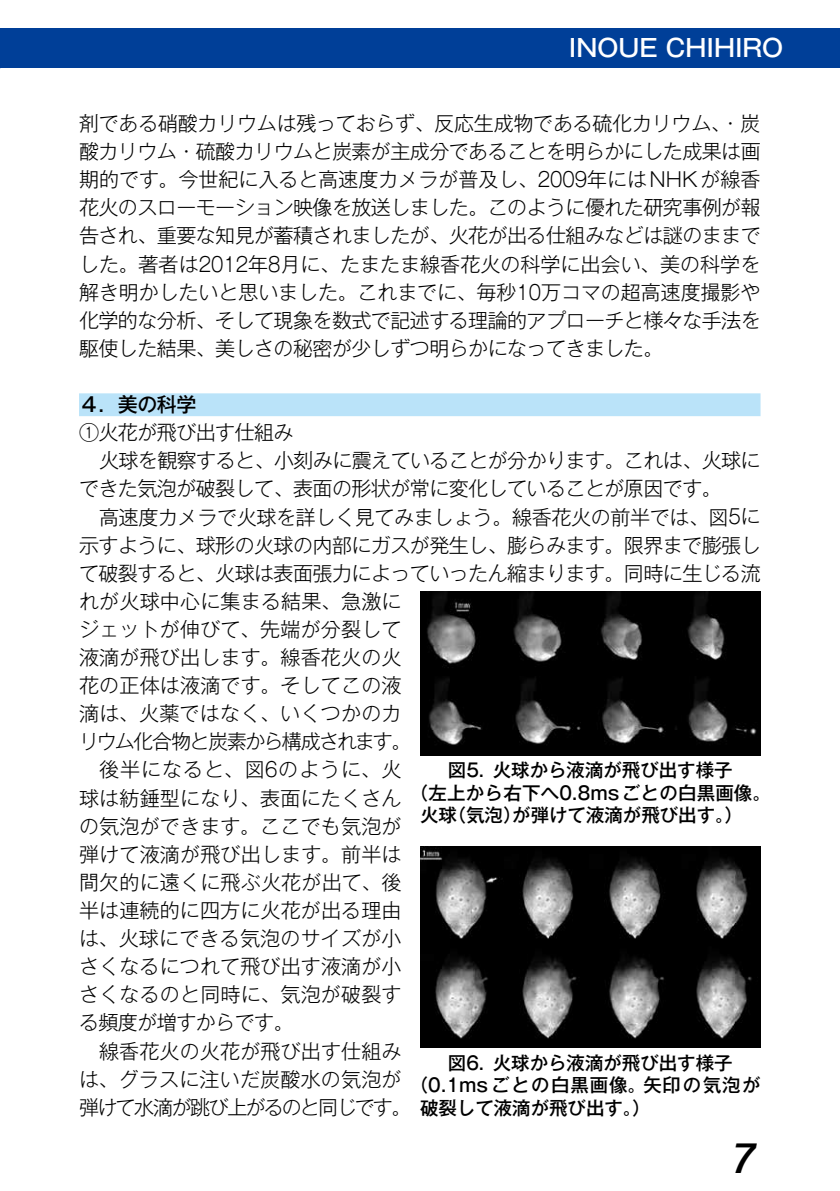
<style>
.page{position:relative;width:840px;height:1191px;background:#fff}
.page>*{position:absolute;margin:0;border:0;box-sizing:border-box;transform-origin:0 0}
.t1{font:italic 500 42px "Helvetica Neue";color:#000}
.t2{font:500 24px "Gothic MB101 Pro";color:#fff}
.t3{font:300 20px/28px "Gothic MB101 Pro";letter-spacing:-.015em;color:#000;text-align:justify}
.t4{font:300 20px "Gothic MB101 Pro";letter-spacing:.01em;color:#000}
.t5{font:300 20px "Gothic MB101 Pro";letter-spacing:.005em;color:#000}
.t6{font:300 20px "Gothic MB101 Pro";letter-spacing:-.075em;color:#000}
.t7{font:300 20px "Gothic MB101 Pro";letter-spacing:-.08em;color:#000}
.t8{font:300 20px "Gothic MB101 Pro";letter-spacing:.015em;color:#000}
.t9{font:300 20px "Gothic MB101 Pro";letter-spacing:.05em;color:#000}
.t10{font:500 20px "Gothic MB101 Pro";color:#000}
.t11{font:500 18.4px/22.6px "Gothic MB101 Pro";color:#000;text-align:center}
.s1{font-weight:500;font-size:18.4px}
</style>
<div class="page">
<div style="left:79px;top:393px;width:681px;height:23px;background:#bae3f9"></div>
<div style="left:0;top:28px;width:839px;height:40px;background:#003f98"></div>
<img style="left:420px;top:847px;width:340px;height:200px">
<img style="left:420px;top:592px;width:340px;height:163px">
<p class="t2" style="left:568px;top:28px;width:216px">INOUE CHIHIRO</p>
<p class="t3" style="left:79px;top:107px;width:682px">剤である硝酸カリウムは残っておらず、反応生成物である硫化カリウム、・炭酸カリウム・硫酸カリウムと炭素が主成分であることを明らかにした成果は画期的です。今世紀に入ると高速度カメラが普及し、2009年にはNHKが線香花火のスローモーション映像を放送しました。このように優れた研究事例が報告され、重要な知見が蓄積されましたが、火花が出る仕組みなどは謎のままでした。著者は2012年8月に、たまたま線香花火の科学に出会い、美の科学を解き明かしたいと思いました。これまでに、毎秒10万コマの超高速度撮影や化学的な分析、そして現象を数式で記述する理論的アプローチと様々な手法を駆使した結果、美しさの秘密が少しずつ明らかになってきました。</p>
<p class="t10" style="left:79px;top:388px;width:119px">４．美の科学</p>
<p class="t3" style="left:79px;top:416px;width:216px">①火花が飛び出す仕組み</p>
<p class="t3" style="left:99px;top:444px;width:662px">火球を観察すると、小刻みに震えていることが分かります。これは、火球に</p>
<p class="t3" style="left:79px;top:472px;width:644px">できた気泡が破裂して、表面の形状が常に変化していることが原因です。</p>
<p class="t3" style="left:99px;top:500px;width:662px">高速度カメラで火球を詳しく見てみましょう。線香花火の前半では、図5に</p>
<p class="t3" style="left:79px;top:528px;width:682px">示すように、球形の火球の内部にガスが発生し、膨らみます。限界まで膨張し</p>
<p class="t3" style="left:79px;top:556px;width:682px">て破裂すると、火球は表面張力によっていったん縮まります。同時に生じる流</p>
<p class="t4" style="left:79px;top:584px;width:324px">れが火球中心に集まる結果、急激に</p>
<p class="t4" style="left:79px;top:612px;width:324px">ジェットが伸びて、先端が分裂して</p>
<p class="t4" style="left:79px;top:641px;width:324px">液滴が飛び出します。線香花火の火</p>
<p class="t4" style="left:79px;top:669px;width:324px">花の正体は液滴です。そしてこの液</p>
<p class="t8" style="left:79px;top:697px;width:324px">滴は、火薬ではなく、いくつかのカ</p>
<p class="t7" style="left:79px;top:725px;width:334px">リウム化合物と炭素から構成されます。</p>
<p class="t9" style="left:99px;top:753px;width:304px">後半になると、図6のように、火</p>
<p class="t4" style="left:79px;top:781px;width:324px">球は紡錘型になり、表面にたくさん</p>
<p class="t4" style="left:79px;top:809px;width:324px">の気泡ができます。ここでも気泡が</p>
<p class="t4" style="left:79px;top:837px;width:324px">弾けて液滴が飛び出します。前半は</p>
<p class="t4" style="left:79px;top:865px;width:324px">間欠的に遠くに飛ぶ火花が出て、後</p>
<p class="t5" style="left:79px;top:893px;width:324px">半は連続的に四方に火花が出る理由</p>
<p class="t4" style="left:79px;top:922px;width:324px">は、火球にできる気泡のサイズが小</p>
<p class="t5" style="left:79px;top:950px;width:324px">さくなるにつれて飛び出す液滴が小</p>
<p class="t4" style="left:79px;top:978px;width:324px">さくなるのと同時に、気泡が破裂す</p>
<p class="t3" style="left:79px;top:1006px;width:216px">る頻度が増すからです。</p>
<p class="t4" style="left:99px;top:1034px;width:304px">線香花火の火花が飛び出す仕組み</p>
<p class="t4" style="left:79px;top:1062px;width:324px">は、グラスに注いだ炭酸水の気泡が</p>
<p class="t6" style="left:79px;top:1090px;width:572px">弾けて水滴が跳び上がるのと同じです。<span class="s1">破裂して液滴が飛び出す。）</span></p>
<p class="t11" style="left:447px;top:756px;width:286px">図5．火球から液滴が飛び出す様子</p>
<p class="t11" style="left:409px;top:779px;width:362px">（左上から右下へ0.8msごとの白黒画像。</p>
<p class="t11" style="left:420px;top:802px;width:324px">火球（気泡）が弾けて液滴が飛び出す。）</p>
<p class="t11" style="left:409px;top:1049px;width:352px">図6．火球から液滴が飛び出す様子（0.1msごとの白黒画像。矢印の気泡が</p>
<h1 class="t1" style="left:731px;top:1121px;width:25px">7</h1>
</div>
